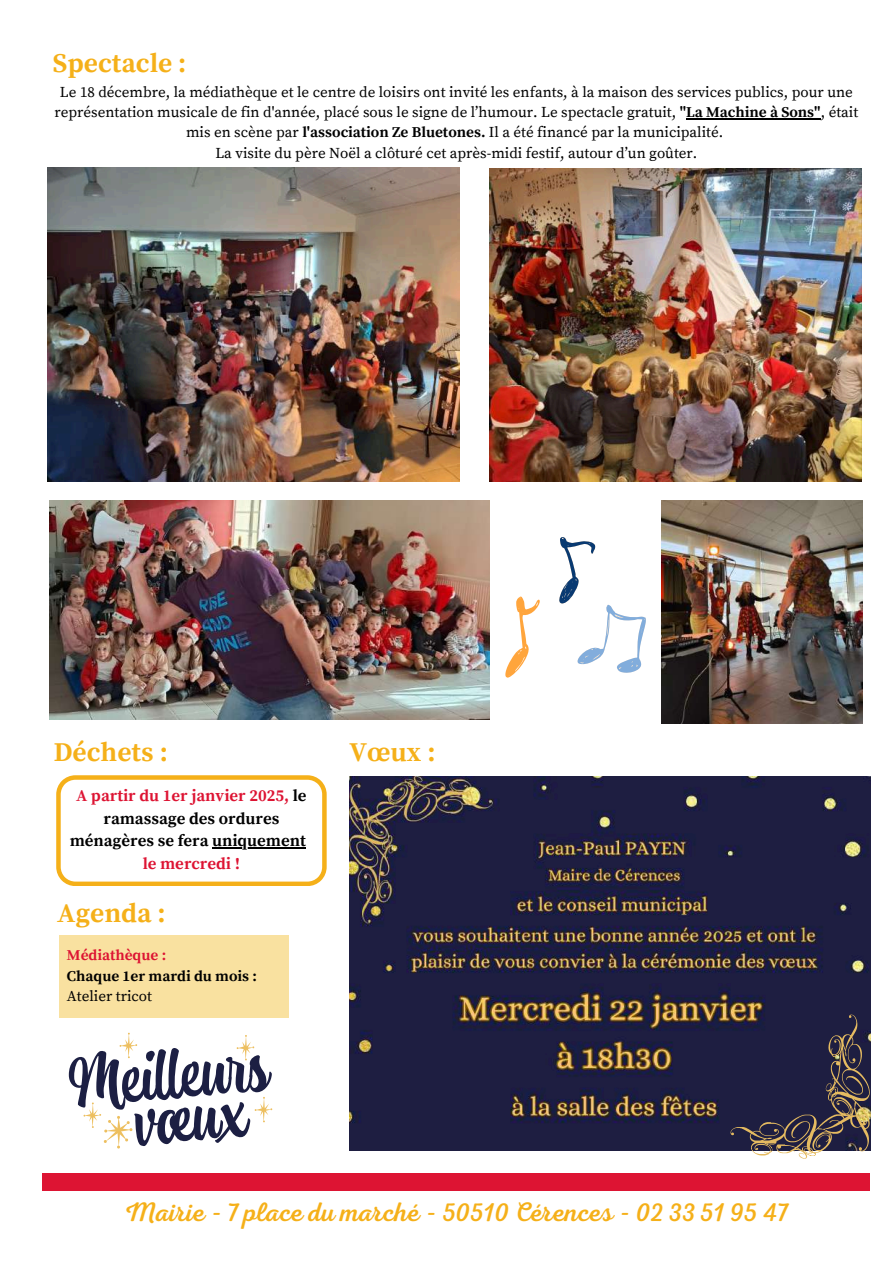
<style>
.page{position:relative;width:894px;height:1264px;background:#fff}
.page>*{position:absolute;margin:0;border:0;box-sizing:border-box;transform-origin:0 0}
.t1{font:27px "RTL Adam Script Regular";color:#f5b019}
.t2{font:700 27px "Source Serif Pro";color:#f5b019}
.t3{font:700 16.5px/22.5px "Source Serif Pro";color:#000;text-align:center}
.t4{font:700 16.5px "Source Serif Pro";color:#dd1433}
.t5{font:15px/20.2px "Source Serif Pro";color:#000;text-align:center}
.t6{font:700 15px "Source Serif Pro";color:#000}
.t7{font:700 15px "Source Serif Pro";color:#dd1433}
.s1{font-weight:700}
.s2{color:#dd1433}
</style>
<div class="page">
<div style="left:43px;top:1172px;width:826px;height:18px;background:#dd1433"></div>
<div style="left:60px;top:935px;width:229px;height:83px;background:#f9e1a0"></div>
<svg style="left:56px;top:775px;width:270px;height:111px"></svg>
<img style="left:489px;top:168px;width:372px;height:313px">
<img style="left:661px;top:501px;width:201px;height:222px">
<img style="left:47px;top:168px;width:412px;height:314px">
<img style="left:349px;top:776px;width:521px;height:374px">
<svg style="left:505px;top:537px;width:140px;height:140px"></svg>
<img style="left:50px;top:501px;width:439px;height:218px">
<svg style="left:69px;top:1032px;width:203px;height:116px"></svg>
<svg style="left:730px;top:1014px;width:139px;height:144px"></svg>
<hr style="left:212px;top:847px;width:94px;height:1px;background:#000">
<hr style="left:686px;top:118px;width:80px;height:1px;background:#000">
<hr style="left:766px;top:118px;width:54px;height:1px;background:#000">
<h1 class="t2" style="left:53px;top:47px;width:135px">Spectacle :</h1>
<p class="t5" style="left:54px;top:82px;width:805px">Le 18 décembre, la médiathèque et le centre de loisirs ont invité les enfants, à la maison des services publics, pour une représentation musicale de fin d'année, placé sous le signe de l’humour. Le spectacle gratuit, <span class="s1">"La Machine à Sons"</span>, était mis en scène par <span class="s1">l'association Ze Bluetones.</span> Il a été financé par la municipalité.<br>La visite du père Noël a clôturé cet après-midi festif, autour d’un goûter.</p>
<h1 class="t2" style="left:54px;top:736px;width:115px">Déchets :</h1>
<p class="t3" style="left:70px;top:785px;width:238px"><span class="s2">A partir du 1er janvier 2025,</span> le ramassage des ordures ménagères se fera uniquement</p>
<p class="t4" style="left:143px;top:853px;width:99px">le mercredi !</p>
<h1 class="t2" style="left:57px;top:896px;width:110px">Agenda :</h1>
<p class="t7" style="left:67px;top:946px;width:101px">Médiathèque :</p>
<p class="t6" style="left:67px;top:966px;width:191px">Chaque 1er mardi du mois :</p>
<p class="t5" style="left:67px;top:986px;width:87px">Atelier tricot</p>
<h1 class="t2" style="left:349px;top:736px;width:87px">Vœux :</h1>
<h1 class="t1" style="left:124px;top:1196px;width:665px">Mairie - 7 place du marché - 50510 Cérences - 02 33 51 95 47</h1>
</div>
